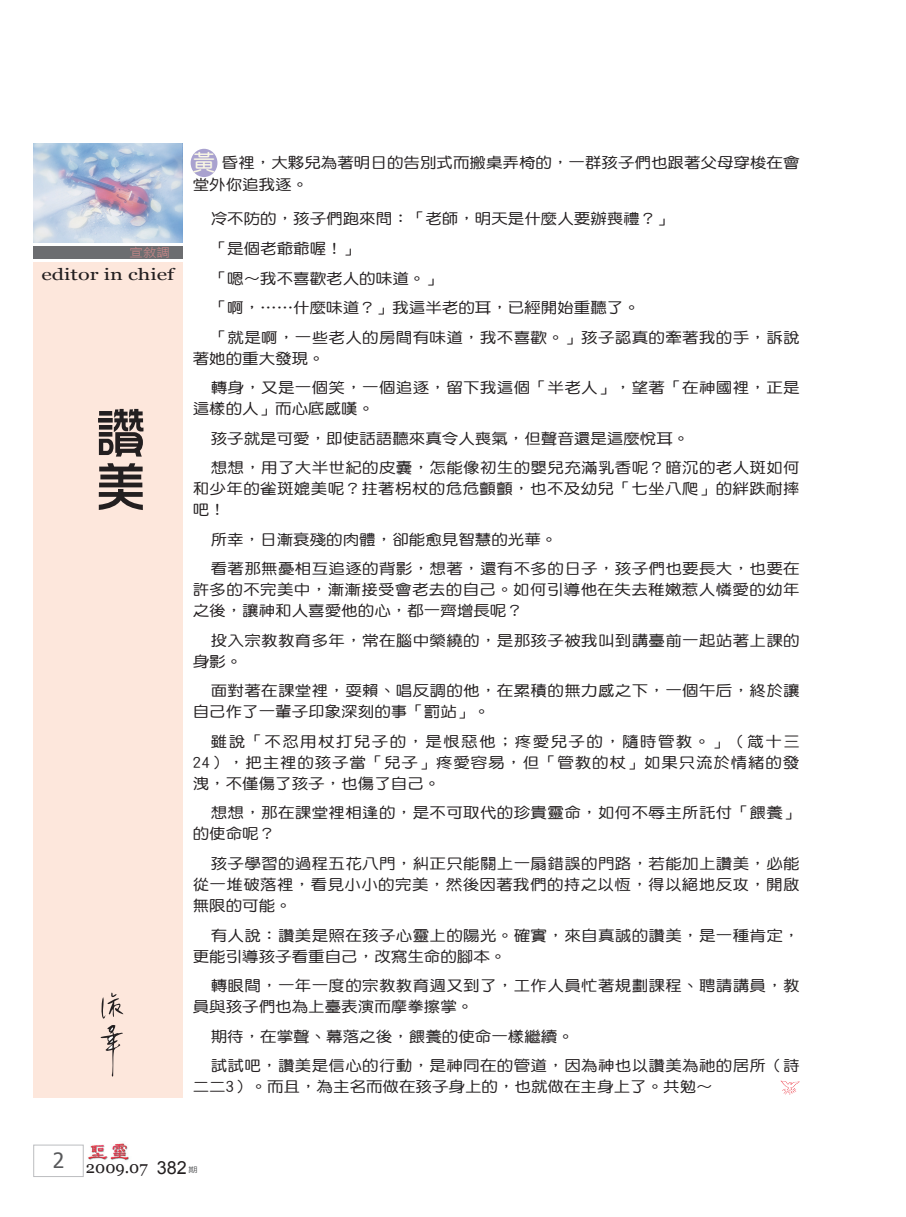
<style>
.page{position:relative;width:906px;height:1217px;background:#fff}
.page>*{position:absolute;margin:0;border:0;box-sizing:border-box;transform-origin:0 0}
.t1{font:54px/54px "DF Hua Zong W5 WIN BF";color:#231f20}
.t2{font:16.5px "Georgia";color:#231f20}
.t3{font:16.2px "Georgia";color:#231f20;scale:1.33 1}
.t4{font:14.85px/21px "DF Yuan W5 WIN BF";letter-spacing:.02em;color:#231f20;scale:1.11 1}
.t5{font:14.85px/29.5px "DF Yuan W5 WIN BF";color:#231f20;scale:1.11 1}
.t6{font:12.15px "DF Hei W3 WIN BF";color:#d28a8b;scale:1.11 1}
.t7{font:7.5px "DF Hei W5 WIN BF";color:#57585a;scale:1.25 1}
.s1{font-size:22.5px;color:#faf8e5}
.s2{font-family:"Arial";font-size:18px}
</style>
<div class="page">
<div style="left:33px;top:1144px;width:50px;height:32px;border:1px solid #bcbdc0"></div>
<img style="left:88px;top:1143px;width:41px;height:18px">
<div style="left:191px;top:149px;width:26px;height:28px;background:#a9a2cf;border-radius:50%"></div>
<svg style="left:780px;top:1080px;width:19px;height:14px"></svg>
<div style="left:33px;top:246px;width:150px;height:12px;background:#6c6d70"></div>
<div style="left:33px;top:262px;width:150px;height:835px;background:#fde7dc"></div>
<img style="left:33px;top:143px;width:150px;height:99px">
<svg style="left:101px;top:992px;width:22px;height:84px"></svg>
<p class="t6" style="left:130px;top:247px;width:38px">宣敘調</p>
<p class="t3" style="left:41px;top:265px;width:101px">editor in chief</p>
<h1 class="t1" style="left:94px;top:405px;width:51px">讚美</h1>
<p class="t5" style="left:193px;top:151px;width:548px;line-height:22.5px"><span class="s1">黃</span>昏裡，大夥兒為著明日的告別式而搬桌弄椅的，一群孩子們也跟著父母穿梭在會堂外你追我逐。</p>
<p class="t5" style="left:211px;top:204px;width:532px">冷不防的，孩子們跑來問：「老師，明天是什麼人要辦喪禮？」<br>「是個老爺爺喔！」<br>「嗯～我不喜歡老人的味道。」<br>「啊，……什麼味道？」我這半老的耳，已經開始重聽了。<br>「就是啊，一些老人的房間有味道，我不喜歡。」孩子認真的牽著我的手，訴說</p>
<p class="t4" style="left:211px;top:343px;width:532px;line-height:29.5px;text-indent:-18px">著她的重大發現。<br>轉身，又是一個笑，一個追逐，留下我這個「半老人」，望著「在神國裡，正是</p>
<p class="t5" style="left:211px;top:394px;width:532px;text-indent:-18px">這樣的人」而心底感嘆。<br>孩子就是可愛，即使話語聽來真令人喪氣，但聲音還是這麼悅耳。<br>想想，用了大半世紀的皮囊，怎能像初生的嬰兒充滿乳香呢？暗沉的老人斑如何</p>
<p class="t4" style="left:193px;top:478px;width:548px">和少年的雀斑媲美呢？拄著柺杖的危危顫顫，也不及幼兒「七坐八爬」的絆跌耐摔吧！</p>
<p class="t4" style="left:211px;top:524px;width:532px;line-height:29.5px">所幸，日漸衰殘的肉體，卻能愈見智慧的光華。<br>看著那無憂相互追逐的背影，想著，還有不多的日子，孩子們也要長大，也要在</p>
<p class="t4" style="left:193px;top:579px;width:548px">許多的不完美中，漸漸接受會老去的自己。如何引導他在失去稚嫩惹人憐愛的幼年之後，讓神和人喜愛他的心，都一齊增長呢？</p>
<p class="t4" style="left:193px;top:629px;width:548px;text-indent:18px">投入宗教教育多年，常在腦中縈繞的，是那孩子被我叫到講臺前一起站著上課的身影。</p>
<p class="t4" style="left:193px;top:680px;width:548px;text-indent:18px">面對著在課堂裡，耍賴、唱反調的他，在累積的無力感之下，一個午后，終於讓自己作了一輩子印象深刻的事「罰站」。</p>
<p class="t4" style="left:193px;top:730px;width:548px;text-align:justify;text-indent:18px">雖說「不忍用杖打兒子的，是恨惡他；疼愛兒子的，隨時管教。」（箴十三24），把主裡的孩子當「兒子」疼愛容易，但「管教的杖」如果只流於情緒的發洩，不僅傷了孩子，也傷了自己。</p>
<p class="t4" style="left:193px;top:802px;width:548px;text-indent:18px">想想，那在課堂裡相逢的，是不可取代的珍貴靈命，如何不辱主所託付「餵養」的使命呢？</p>
<p class="t4" style="left:193px;top:852px;width:548px;text-align:justify;text-indent:18px">孩子學習的過程五花八門，糾正只能關上一扇錯誤的門路，若能加上讚美，必能從一堆破落裡，看見小小的完美，然後因著我們的持之以恆，得以絕地反攻，開啟無限的可能。</p>
<p class="t4" style="left:193px;top:924px;width:548px;text-indent:18px">有人說：讚美是照在孩子心靈上的陽光。確實，來自真誠的讚美，是一種肯定，更能引導孩子看重自己，改寫生命的腳本。</p>
<p class="t4" style="left:193px;top:974px;width:548px;text-indent:18px">轉眼間，一年一度的宗教教育週又到了，工作人員忙著規劃課程、聘請講員，教員與孩子們也為上臺表演而摩拳擦掌。</p>
<p class="t4" style="left:211px;top:1021px;width:532px;line-height:29.5px">期待，在掌聲、幕落之後，餵養的使命一樣繼續。<br>試試吧，讚美是信心的行動，是神同在的管道，因為神也以讚美為祂的居所（詩</p>
<p class="t5" style="left:193px;top:1071px;width:470px">二二3）。而且，為主名而做在孩子身上的，也就做在主身上了。共勉～</p>
<p class="t2" style="left:53px;top:1157px;width:135px"><sup>2</sup> 2009.07 <span class="s2">382</span></p>
<p class="t7" style="left:188px;top:1165px;width:9px">期</p>
</div>
